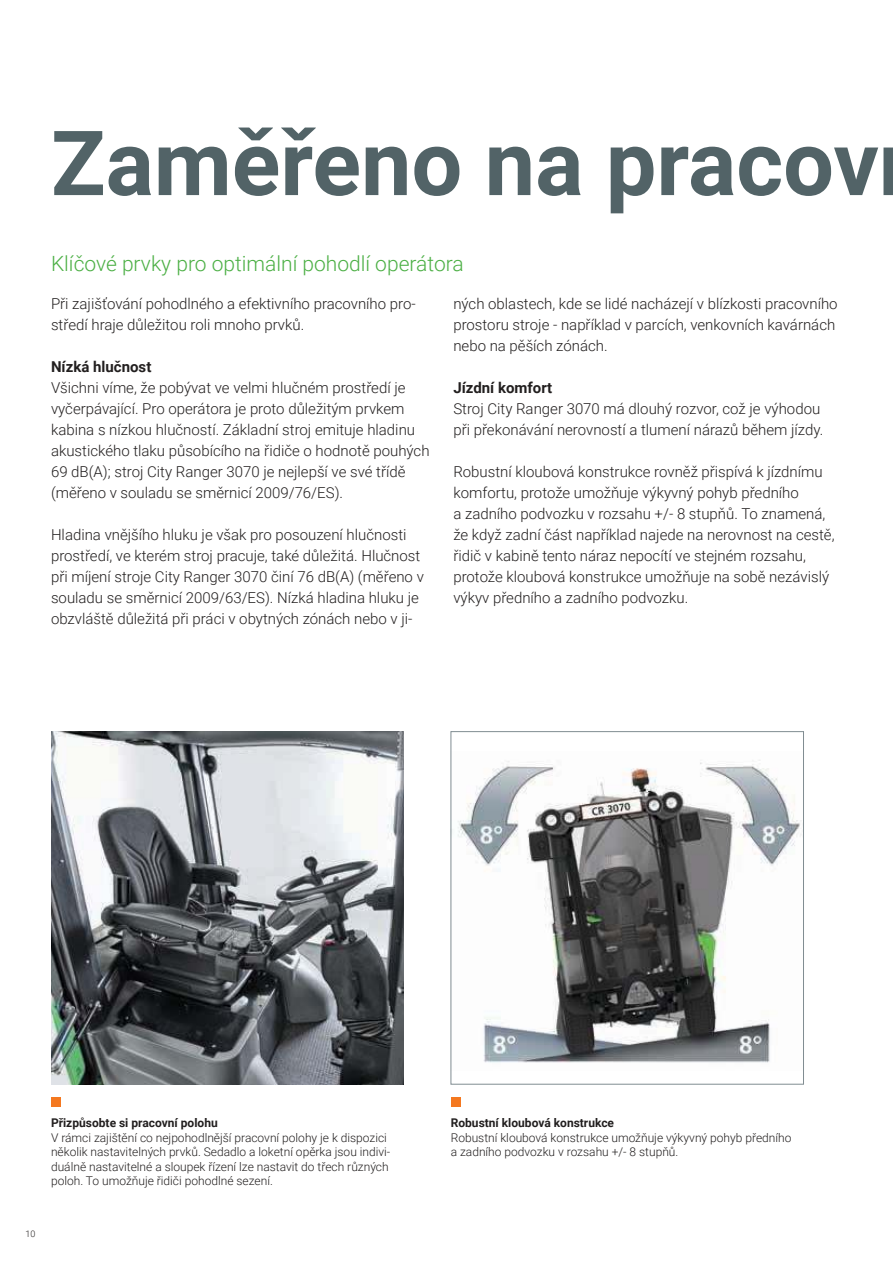
<style>
.page{position:relative;width:893px;height:1263px;background:#fff}
.page>*{position:absolute;margin:0;border:0;box-sizing:border-box;transform-origin:0 0}
.t1{font:700 90px "Roboto";color:#526367}
.t2{font:300 21px "Roboto";color:#4baf44}
.t3{font:300 15px/21px "Roboto";color:#221f1f}
.t4{font:700 15px "Roboto";color:#221f1f}
.t5{font:300 12px/14.4px "Roboto";color:#221f1f}
.t6{font:700 12px "Roboto";color:#221f1f}
.t7{font:300 9px "Roboto";color:#221f1f}
</style>
<div class="page">
<img style="left:51px;top:731px;width:353px;height:353px">
<img style="left:457px;top:760px;width:345px;height:303px">
<div style="left:451px;top:731px;width:353px;height:353px;border:1px solid #818d92"></div>
<div style="left:51px;top:1097px;width:10px;height:10px;background:#f47820"></div>
<div style="left:451px;top:1097px;width:10px;height:10px;background:#f47820"></div>
<h1 class="t1" style="left:51px;top:100px;width:829px">Zaměřeno na pracov</h1>
<h2 class="t2" style="left:51px;top:249px;width:414px">Klíčové prvky pro optimální pohodlí operátora</h2>
<p class="t3" style="left:51px;top:292px;width:366px">Při zajišťování pohodlného a efektivního pracovního pro&shy;středí hraje důležitou roli mnoho prvků.</p>
<p class="t4" style="left:51px;top:356px;width:102px">Nízká hlučnost</p>
<p class="t3" style="left:51px;top:376px;width:380px">Všichni víme, že pobývat ve velmi hlučném prostředí je vyčerpávající. Pro operátora je proto důležitým prvkem kabina s nízkou hlučností. Základní stroj emituje hladinu akustického tlaku působícího na řidiče o hodnotě pouhých 69 dB(A); stroj City Ranger 3070 je nejlepší ve své třídě (měřeno v souladu se směrnicí 2009/76/ES).</p>
<p class="t3" style="left:51px;top:523px;width:374px">Hladina vnějšího hluku je však pro posouzení hlučnosti prostředí, ve kterém stroj pracuje, také důležitá. Hlučnost při míjení stroje City Ranger 3070 činí 76 dB(A) (měřeno v souladu se směrnicí 2009/63/ES). Nízká hladina hluku je obzvláště důležitá při práci v obytných zónách nebo v ji-</p>
<p class="t3" style="left:453px;top:292px;width:386px">ných oblastech, kde se lidé nacházejí v blízkosti pracovního prostoru stroje - například v parcích, venkovních kavárnách nebo na pěších zónách.</p>
<p class="t4" style="left:453px;top:377px;width:100px">Jízdní komfort</p>
<p class="t3" style="left:453px;top:397px;width:371px">Stroj City Ranger 3070 má dlouhý rozvor, což je výhodou při překonávání nerovností a tlumení nárazů během jízdy.</p>
<p class="t3" style="left:453px;top:460px;width:383px">Robustní kloubová konstrukce rovněž přispívá k jízdnímu komfortu, protože umožňuje výkyvný pohyb předního<br>a zadního podvozku v rozsahu +/- 8 stupňů. To znamená, že když zadní část například najede na nerovnost na cestě, řidič v kabině tento náraz nepocítí ve stejném rozsahu, protože kloubová konstrukce umožňuje na sobě nezávislý výkyv předního a zadního podvozku.</p>
<p class="t6" style="left:51px;top:1115px;width:168px">Přizpůsobte si pracovní polohu</p>
<p class="t5" style="left:51px;top:1130px;width:341px">V rámci zajištění co nejpohodlnější pracovní polohy je k dispozici několik nastavitelných prvků. Sedadlo a loketní opěrka jsou indivi&shy;duálně nastavitelné a sloupek řízení lze nastavit do třech různých poloh. To umožňuje řidiči pohodlné sezení.</p>
<p class="t7" style="left:26px;top:1228px;width:11px">10</p>
<p class="t6" style="left:451px;top:1115px;width:165px">Robustní kloubová konstrukce</p>
<p class="t5" style="left:451px;top:1130px;width:342px">Robustní kloubová konstrukce umožňuje výkyvný pohyb předního a zadního podvozku v rozsahu +/- 8 stupňů.</p>
</div>
